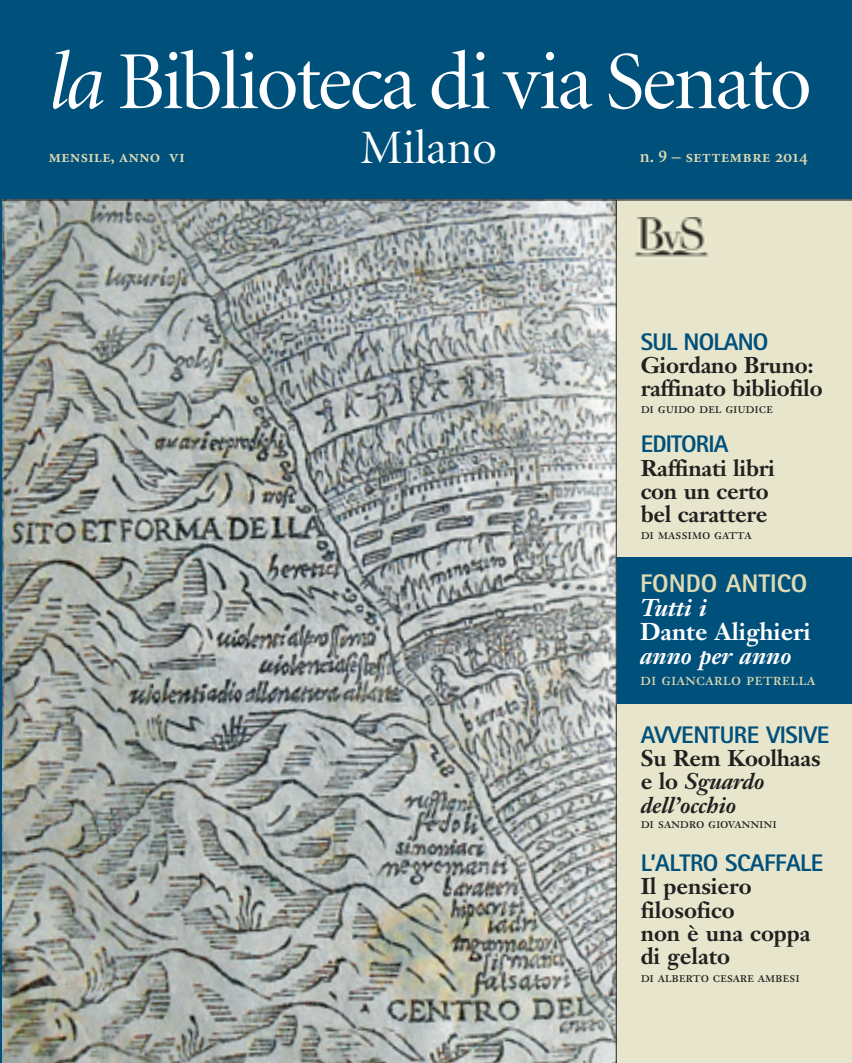
<style>
.page{position:relative;width:852px;height:1063px;background:#00507c}
.page>*{position:absolute;margin:0;border:0;box-sizing:border-box;transform-origin:0 0}
.t1{font:82.5px "Minion Display";letter-spacing:-.03em;color:#fff}
.t2{font:48px "Minion Display";color:#fff}
.t3{font:800 25.5px "Rotis Sans Serif";color:#dedab2}
.t4{font:800 24px "Rotis Sans Serif";letter-spacing:-.02em;color:#00507c}
.t5{font:italic 700 24px "Janson Text";color:#fff}
.t6{font:700 24px "Janson Text";color:#fff}
.t7{font:700 22.5px/23.2px "Janson Text";letter-spacing:-.01em;color:#231f20}
.t8{font:italic 700 22.5px/23.2px "Janson Text";letter-spacing:-.01em;color:#231f20}
.t9{font:18px "Minion Semibold SC";color:#dedab2}
.t10{font:18px "Janson Text Roman SC";color:#dedab2}
.t11{font:15px "Janson Text Roman SC";letter-spacing:-.015em;color:#231f20}
.s1{font-style:italic}
.s2{font-family:"Minion";font-weight:600}
.s3{font-style:normal}
</style>
<div class="page">
<div style="left:616px;top:200px;width:236px;height:863px;background:#e7e5cb"></div>
<img style="left:634px;top:217px;width:75px;height:40px">
<div style="left:616px;top:557px;width:236px;height:147px;background:#00507c"></div>
<img style="left:3px;top:200px;width:612px;height:863px">
<hr style="left:3px;top:199px;width:849px;height:1px;background:#231f20">
<hr style="left:615px;top:200px;width:1px;height:863px;background:#231f20">
<h1 class="t1" style="left:49px;top:50px;width:764px"><span class="s1">la</span> Biblioteca di via Senato</h1>
<p class="t9" style="left:48px;top:149px;width:138px">mensile, anno vi</p>
<h2 class="t2" style="left:360px;top:129px;width:138px">Milano</h2>
<p class="t9" style="left:640px;top:149px;width:169px"><span class="s2">n. 9</span> – settembre 2014</p>
<p class="t4" style="left:640px;top:333px;width:129px">SUL NOLANO</p>
<p class="t7" style="left:640px;top:356px;width:183px">Giordano Bruno: raffinato bibliofilo</p>
<p class="t11" style="left:640px;top:401px;width:134px">di guido del giudice</p>
<p class="t4" style="left:640px;top:436px;width:89px">EDITORIA</p>
<p class="t7" style="left:640px;top:458px;width:135px">Raffinati libri con un certo bel carattere</p>
<p class="t11" style="left:640px;top:527px;width:113px">di massimo gatta</p>
<p class="t3" style="left:640px;top:574px;width:169px">FONDO ANTICO</p>
<p class="t5" style="left:640px;top:598px;width:68px">Tutti i</p>
<p class="t6" style="left:640px;top:621px;width:172px">Dante Alighieri</p>
<p class="t5" style="left:640px;top:646px;width:153px">anno per anno</p>
<p class="t10" style="left:640px;top:671px;width:177px">di giancarlo petrella</p>
<p class="t4" style="left:640px;top:726px;width:190px">AVVENTURE VISIVE</p>
<p class="t8" style="left:640px;top:749px;width:181px"><span class="s3">Su Rem Koolhaas e lo</span> Sguardo dell’occhio</p>
<p class="t11" style="left:640px;top:816px;width:138px">di sandro giovannini</p>
<p class="t4" style="left:640px;top:854px;width:184px">L’ALTRO SCAFFALE</p>
<p class="t7" style="left:640px;top:877px;width:171px">Il pensiero filosofico<br>non è una coppa di gelato</p>
<p class="t11" style="left:640px;top:970px;width:161px">di alberto cesare ambesi</p>
</div>
